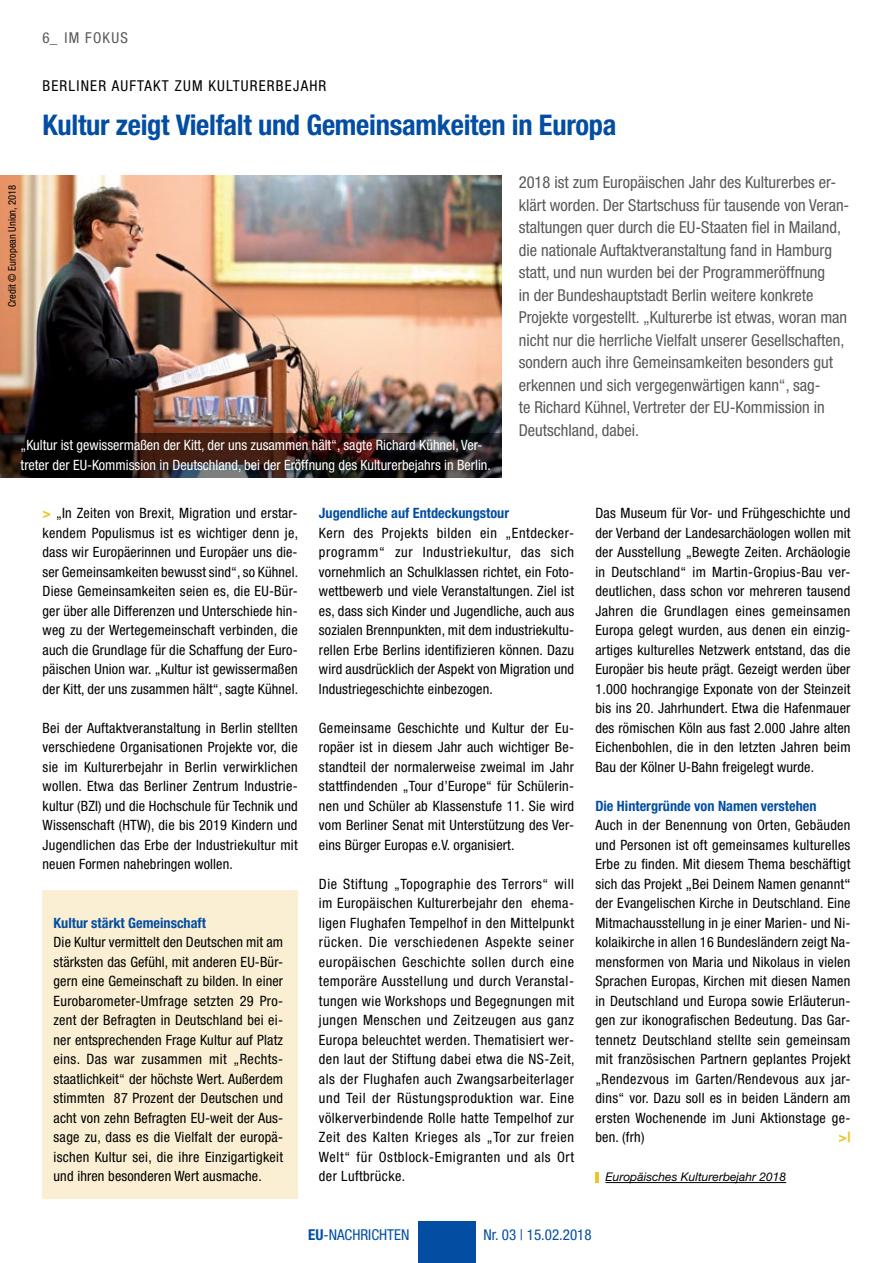
<style>
.page{position:relative;width:893px;height:1263px;background:#fff}
.page>*{position:absolute;margin:0;border:0;box-sizing:border-box;transform-origin:0 0}
.t1{font:700 condensed 28.5px "Helvetica Neue LT";letter-spacing:-.01em;color:#034ea2}
.t2{font:condensed 16.5px/22.5px "Helvetica Neue LT";color:#58595b}
.t3{font:condensed 15px "Helvetica Neue LT";letter-spacing:.08em;color:#000}
.t4{font:condensed 15px "Helvetica Neue LT";color:#034ea2}
.t5{font:condensed 15px "Helvetica Neue LT";letter-spacing:.08em;color:#58595b}
.t6{font:condensed 14.25px/19.5px "Helvetica Neue LT";letter-spacing:.015em;color:#000;text-align:justify}
.t7{font:condensed 14.25px/19.5px "Helvetica Neue LT";color:#fff}
.t8{font:700 condensed 14.25px "Helvetica Neue LT";color:#034ea2}
.t9{font:700 condensed 14.25px "Helvetica Neue LT";color:#edc52a}
.t10{font:italic 12px "Helvetica Neue LT";color:#000}
.t11{font:condensed 10.5px "Helvetica Neue LT";color:#000}
.s1{font-weight:700;color:#edc52a}
.s2{font-stretch:normal}
.s3{font-weight:700}
</style>
<div class="page">
<div style="left:418px;top:1221px;width:57px;height:42px;background:#034ea2"></div>
<img style="left:0;top:176px;width:502px;height:257px">
<div style="left:43px;top:890px;width:255px;height:309px;background:#faefd2"></div>
<svg style="left:0;top:433px;width:502px;height:45px;background:#271917"></svg>
<hr style="left:605px;top:1182px;width:181px;height:1px;background:#000">
<hr style="left:595px;top:1172px;width:4px;height:11px;background:#edc52a">
<p class="t5" style="left:43px;top:29px;width:87px">6_ Im Fokus</p>
<p class="t3" style="left:43px;top:77px;width:285px">Berliner Auftakt zum Kulturerbejahr</p>
<h1 class="t1" style="left:43px;top:108px;width:576px">Kultur zeigt Vielfalt und Gemeinsamkeiten in Europa</h1>
<p class="t11" style="left:6px;top:307px;width:124px;rotate:-90deg">Credit © European Union, 2018</p>
<p class="t7" style="left:21px;top:435px;width:472px">„Kultur ist gewissermaßen der Kitt, der uns zusammen hält“, sagte Richard Kühnel, Ver&shy;treter der EU-Kommission in Deutschland, bei der Eröffnung des Kulturerbejahrs in Berlin.</p>
<p class="t2" style="left:519px;top:171px;width:332px">2018 ist zum Europäischen Jahr des Kulturerbes er&shy;klärt worden. Der Startschuss für tausende von Veran&shy;staltungen quer durch die EU-Staaten fiel in Mailand, die nationale Auftaktveranstaltung fand in Hamburg statt, und nun wurden bei der Programmeröffnung<br>in der Bundeshauptstadt Berlin weitere konkrete Projekte vorgestellt. „Kulturerbe ist etwas, woran man nicht nur die herrliche Vielfalt unserer Gesellschaften, sondern auch ihre Gemeinsamkeiten besonders gut erkennen und sich vergegenwärtigen kann“, sag-<br>te Richard Kühnel, Vertreter der EU-Kommission in Deutschland, dabei.</p>
<p class="t6" style="left:43px;top:503px;width:257px"><span class="s1">&gt;</span> „In Zeiten von Brexit, Migration und erstar&shy;kendem Populismus ist es wichtiger denn je, dass wir Europäerinnen und Europäer uns die&shy;ser Gemeinsamkeiten bewusst sind“, so Kühnel.<br>Diese Gemeinsamkeiten seien es, die EU-Bür&shy;ger über alle Differenzen und Unterschiede hin&shy;weg zu der Wertegemeinschaft verbinden, die auch die Grundlage für die Schaffung der Euro&shy;päischen Union war. „Kultur ist gewissermaßen der Kitt, der uns zusammen hält“, sagte Kühnel.</p>
<p class="t6" style="left:43px;top:718px;width:257px">Bei der Auftaktveranstaltung in Berlin stellten verschiedene Organisationen Projekte vor, die sie im Kulturerbejahr in Berlin verwirklichen wollen. Etwa das Berliner Zentrum Industrie&shy;kultur (BZI) und die Hochschule für Technik und Wissenschaft (HTW), die bis 2019 Kindern und Jugendlichen das Erbe der Industriekultur mit neuen Formen nahebringen wollen.</p>
<p class="t8" style="left:54px;top:914px;width:154px">Kultur stärkt Gemeinschaft</p>
<p class="t6" style="left:54px;top:932px;width:231px">Die Kultur vermittelt den Deutschen mit am stärksten das Gefühl, mit anderen EU-Bür&shy;gern eine Gemeinschaft zu bilden. In einer Eurobarometer-Umfrage setzten 29 Pro&shy;zent der Befragten in Deutschland bei ei&shy;ner entsprechenden Frage Kultur auf Platz eins. Das war zusammen mit „Rechts&shy;staatlichkeit“ der höchste Wert. Außerdem stimmten 87 Prozent der Deutschen und acht von zehn Befragten EU -weit der Aus&shy;sage zu, dass es die Vielfalt der europä&shy;ischen Kultur sei, die ihre Einzigartigkeit und ihren besonderen Wert ausmache.</p>
<p class="t8" style="left:319px;top:505px;width:192px">Jugendliche auf Entdeckungstour</p>
<p class="t6" style="left:319px;top:523px;width:257px">Kern des Projekts bilden ein „Entdecker&shy;programm“ zur Industriekultur, das sich vornehmlich an Schulklassen richtet, ein Foto&shy;wettbewerb und viele Veranstaltungen. Ziel ist es, dass sich Kinder und Jugendliche, auch aus sozialen Brennpunkten, mit dem industriekultu&shy;rellen Erbe Berlins identifizieren können. Dazu wird ausdrücklich der Aspekt von Migration und Industriegeschichte einbezogen.</p>
<p class="t6" style="left:319px;top:718px;width:257px">Gemeinsame Geschichte und Kultur der Eu&shy;ropäer ist in diesem Jahr auch wichtiger Be&shy;standteil der normalerweise zweimal im Jahr stattfindenden „Tour d’Europe“ für Schülerin&shy;nen und Schüler ab Klassenstufe 11. Sie wird vom Berliner Senat mit Unterstützung des Ver&shy;eins Bürger Europas e.V. organisiert.</p>
<p class="t6" style="left:319px;top:874px;width:257px">Die Stiftung „Topographie des Terrors“ will im Europäischen Kulturerbejahr den ehema&shy;ligen Flughafen Tempelhof in den Mittelpunkt rücken. Die verschiedenen Aspekte seiner europäischen Geschichte sollen durch eine temporäre Ausstellung und durch Veranstal&shy;tungen wie Workshops und Begegnungen mit jungen Menschen und Zeitzeugen aus ganz Europa beleuchtet werden. Thematisiert wer&shy;den laut der Stiftung dabei etwa die NS-Zeit, als der Flughafen auch Zwangsarbeiterlager und Teil der Rüstungsproduktion war. Eine völkerverbindende Rolle hatte Tempelhof zur Zeit des Kalten Krieges als „Tor zur freien Welt“ für Ostblock-Emigranten und als Ort der Luftbrücke.</p>
<p class="t6" style="left:595px;top:503px;width:257px">Das Museum für Vor- und Frühgeschichte und der Verband der Landesarchäologen wollen mit der Ausstellung „Bewegte Zeiten. Archäologie in Deutschland“ im Martin-Gropius-Bau ver&shy;deutlichen, dass schon vor mehreren tausend Jahren die Grundlagen eines gemeinsamen Europa gelegt wurden, aus denen ein einzig&shy;artiges kulturelles Netzwerk entstand, das die Europäer bis heute prägt. Gezeigt werden über 1.000 hochrangige Exponate von der Steinzeit bis ins 20. Jahrhundert. Etwa die Hafenmauer des römischen Köln aus fast 2.000 Jahre alten Eichenbohlen, die in den letzten Jahren beim Bau der Kölner U-Bahn freigelegt wurde.</p>
<p class="t8" style="left:595px;top:797px;width:223px">Die Hintergründe von Namen verstehen</p>
<p class="t6" style="left:595px;top:815px;width:257px">Auch in der Benennung von Orten, Gebäuden und Personen ist oft gemeinsames kulturelles Erbe zu finden. Mit diesem Thema beschäftigt sich das Projekt <span class="s2">„</span>Bei Deinem Namen genannt<span class="s2">“ </span>der Evangelischen Kirche in Deutschland. Eine Mitmachausstellung in je einer Marien- und Ni&shy;kolaikirche in allen 16 Bundesländern zeigt Na&shy;mensformen von Maria und Nikolaus in vielen Sprachen Europas, Kirchen mit diesen Namen in Deutschland und Europa sowie Erläuterun&shy;gen zur ikonografischen Bedeutung. Das Gar&shy;tennetz Deutschland stellte sein gemeinsam mit französischen Partnern geplantes Projekt „Rendezvous im Garten/Rendevous aux jar&shy;dins“ vor. Dazu soll es in beiden Ländern am ersten Wochenende im Juni Aktionstage ge&shy;ben. (frh)</p>
<p class="t9" style="left:839px;top:1128px;width:13px">&gt;|</p>
<p class="t10" style="left:605px;top:1170px;width:182px">Europäisches Kulturerbejahr 2018</p>
<p class="t4" style="left:308px;top:1226px;width:30px"><span class="s3">EU</span>-NACHR</p>
<p class="t4" style="left:368px;top:1226px;width:12px">ICHTEN</p>
<p class="t4" style="left:484px;top:1226px;width:110px">Nr. 03 | 15.02.2018</p>
</div>
